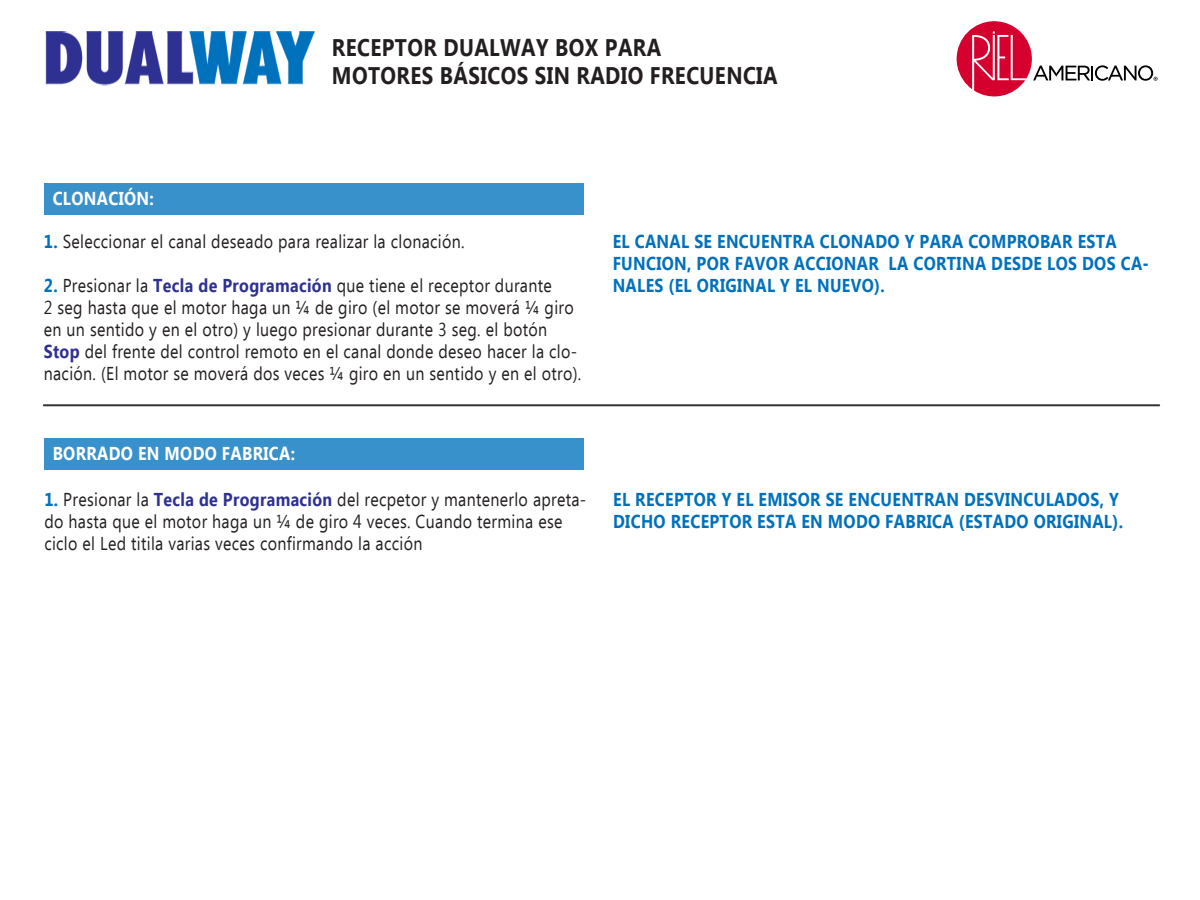
<style>
.page{position:relative;width:1200px;height:900px;background:#fff}
.page>*{position:absolute;margin:0;border:0;box-sizing:border-box;transform-origin:0 0}
.t1{font:700 24px/28px "Ebrima";letter-spacing:.02em;color:#231f20;scale:.86 1}
.t2{font:18.6px/22px "Ebrima";letter-spacing:.02em;color:#231f20;scale:.86 1}
.t3{font:700 18.6px/22px "Ebrima";letter-spacing:.02em;color:#0071bc;scale:.86 1}
.t4{font:700 18.6px "Ebrima";letter-spacing:.02em;color:#fff;scale:.86 1}
.s1{font-weight:700;color:#0071bc}
.s2{font-weight:700;color:#2e3192}
</style>
<div class="page">
<div style="left:44px;top:183px;width:540px;height:32px;background:#3991cb"></div>
<div style="left:44px;top:438px;width:540px;height:31px;background:#3991cb"></div>
<div style="left:957px;top:21px;width:75px;height:75px;background:#d5002d;border-radius:50%"></div>
<svg style="left:972px;top:31px;width:55px;height:60px"></svg>
<svg style="left:1033px;top:65px;width:125px;height:16px"></svg>
<img style="left:45px;top:31px;width:270px;height:55px">
<hr style="left:44px;top:404px;width:1115px;height:2px;background:#333">
<p class="t4" style="left:53px;top:184px;width:119px">CLONACIÓN:</p>
<p class="t1" style="left:332px;top:35px;width:520px">RECEPTOR DUALWAY BOX PARA<br>MOTORES BÁSICOS SIN RADIO FRECUENCIA</p>
<p class="t2" style="left:44px;top:231px;width:491px"><span class="s1">1.</span> Seleccionar el canal deseado para realizar la clonación.</p>
<p class="t2" style="left:44px;top:275px;width:627px"><span class="s1">2.</span> Presionar la <span class="s2">Tecla de Programación</span> que tiene el receptor durante<br>2 seg hasta que el motor haga un ¼ de giro (el motor se moverá ¼ giro en un sentido y en el otro) y luego presionar durante 3 seg. el botón <span class="s2">Stop</span> del frente del control remoto en el canal donde deseo hacer la clo&shy;nación. (El motor se moverá dos veces ¼ giro en un sentido y en el otro).</p>
<p class="t4" style="left:53px;top:439px;width:283px">BORRADO EN MODO FABRICA:</p>
<p class="t3" style="left:613px;top:231px;width:625px">EL CANAL SE ENCUENTRA CLONADO Y PARA COMPROBAR ESTA<br>FUNCION, POR FAVOR ACCIONAR LA CORTINA DESDE LOS DOS CA-<br>NALES (EL ORIGINAL Y EL NUEVO).</p>
<p class="t2" style="left:44px;top:490px;width:632px"><span class="s1">1.</span> Presionar la <span class="s2">Tecla de Programación</span> del recpetor y mantenerlo apreta&shy;do hasta que el motor haga un ¼ de giro 4 veces. Cuando termina ese ciclo el Led titila varias veces confirmando la acción</p>
<p class="t3" style="left:613px;top:490px;width:594px">EL RECEPTOR Y EL EMISOR SE ENCUENTRAN DESVINCULADOS, Y<br>DICHO RECEPTOR ESTA EN MODO FABRICA (ESTADO ORIGINAL).</p>
</div>
